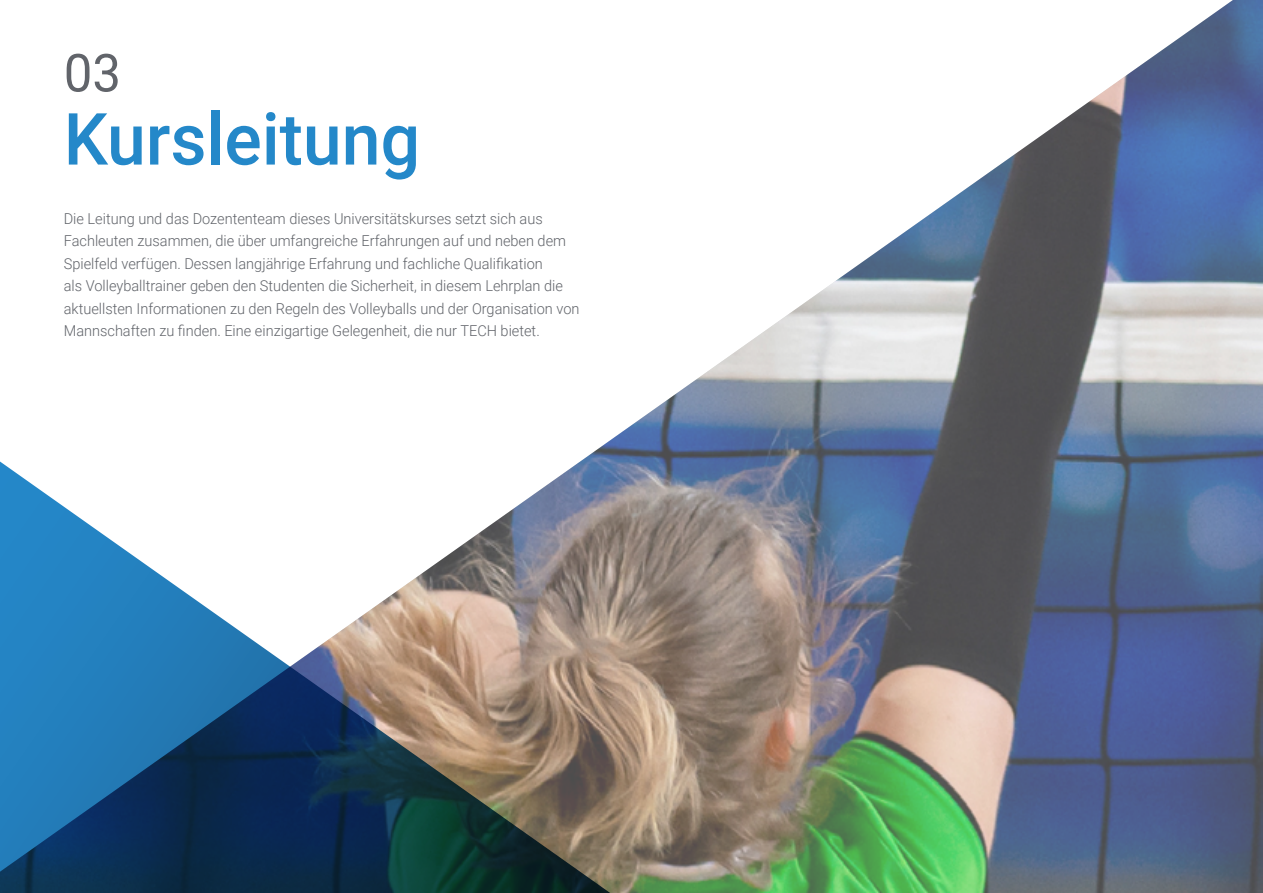
<style>
.page{position:relative;width:1263px;height:893px;background:#fff}
.page>*{position:absolute;margin:0;border:0;box-sizing:border-box;transform-origin:0 0}
.t1{font:500 72px "Roboto";color:#2488c9}
.t2{font:52.5px "Roboto";color:#61646a}
.t3{font:300 15px/22.5px "Roboto";color:#61646a}
</style>
<div class="page">
<img style="left:602px;top:0;width:661px;height:893px">
<svg style="left:0;top:446px;width:640px;height:447px"></svg>
<h2 class="t2" style="left:64px;top:36px;width:59px">03</h2>
<h1 class="t1" style="left:64px;top:89px;width:358px">Kursleitung</h1>
<p class="t3" style="left:64px;top:207px;width:517px">Die Leitung und das Dozententeam dieses Universitätskurses setzt sich aus Fachleuten zusammen, die über umfangreiche Erfahrungen auf und neben dem Spielfeld verfügen. Dessen langjährige Erfahrung und fachliche Qualifikation<br>als Volleyballtrainer geben den Studenten die Sicherheit, in diesem Lehrplan die aktuellsten Informationen zu den Regeln des Volleyballs und der Organisation von Mannschaften zu finden. Eine einzigartige Gelegenheit, die nur TECH bietet.</p>
</div>
